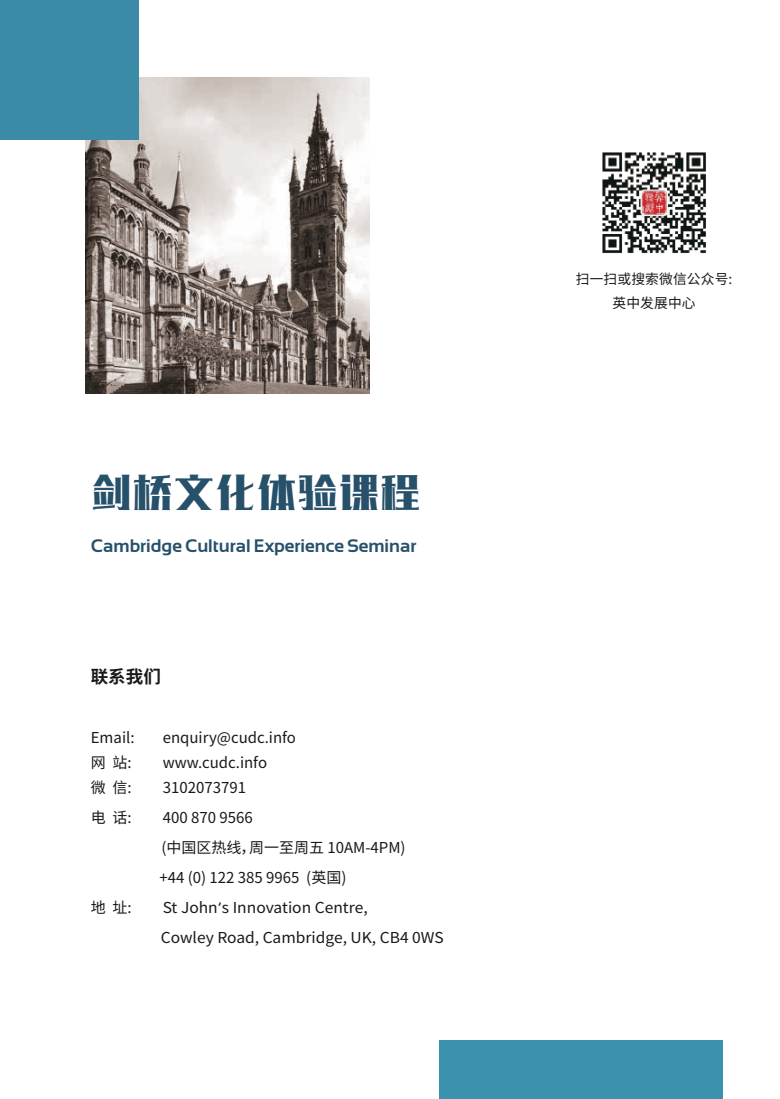
<style>
.page{position:relative;width:780px;height:1099px;background:#fff}
.page>*{position:absolute;margin:0;border:0;box-sizing:border-box;transform-origin:0 0}
.t1{font:41.25px "MF Yi Hei Noncommercial";color:#27506a}
.t2{font:700 18.12px "Sansation";color:#27506a}
.t3{font:700 17.5px "Source Han Sans CN";color:#1a181b}
.t4{font:15px/30px "Source Han Sans CN";color:#1a181b}
.t5{font:15px/30px "Source Han Sans CN";color:#1a181b;scale:1.04 1}
.t6{font:13.75px/23.8px "Source Han Sans CN";letter-spacing:.01em;color:#1a181b;text-align:center}
.s1{font-family:"Sansation"}
</style>
<div class="page">
<img style="left:86px;top:77px;width:283px;height:316px">
<div style="left:439px;top:1040px;width:283px;height:58px;background:#3a92af"></div>
<div style="left:0;top:0;width:138px;height:139px;background:#3b8ba6"></div>
<img style="left:602px;top:152px;width:104px;height:102px">
<h1 class="t1" style="left:91px;top:471px;width:332px">剑桥文化体验课程</h1>
<p class="t2" style="left:91px;top:535px;width:327px">Cambridge Cultural Experience Seminar</p>
<p class="t3" style="left:91px;top:667px;width:71px">联系我们</p>
<p class="t4" style="left:91px;top:723px;width:45px">Email:</p>
<p class="t4" style="left:163px;top:723px;width:135px">enquiry@cudc.info</p>
<p class="t4" style="left:91px;top:748px;width:42px">网 站:</p>
<p class="t4" style="left:163px;top:748px;width:106px">www.cudc.info</p>
<p class="t4" style="left:91px;top:773px;width:42px">微 信:</p>
<p class="t4" style="left:163px;top:773px;width:85px">3102073791</p>
<p class="t4" style="left:91px;top:803px;width:42px">电 话:</p>
<p class="t4" style="left:159px;top:803px;width:248px">400 870 9566<br>(中国区热线，周一至周五 10AM-4PM) +44 (0) 122 385 9965 (英国)</p>
<p class="t4" style="left:91px;top:893px;width:42px">地 址:</p>
<p class="t5" style="left:161px;top:893px;width:273px">St John<span class="s1">’</span>s Innovation Centre,<br>Cowley Road, Cambridge, UK, CB4 0WS</p>
<p class="t6" style="left:575px;top:267px;width:158px">扫一扫或搜索微信公众号:英中发展中心</p>
</div>
